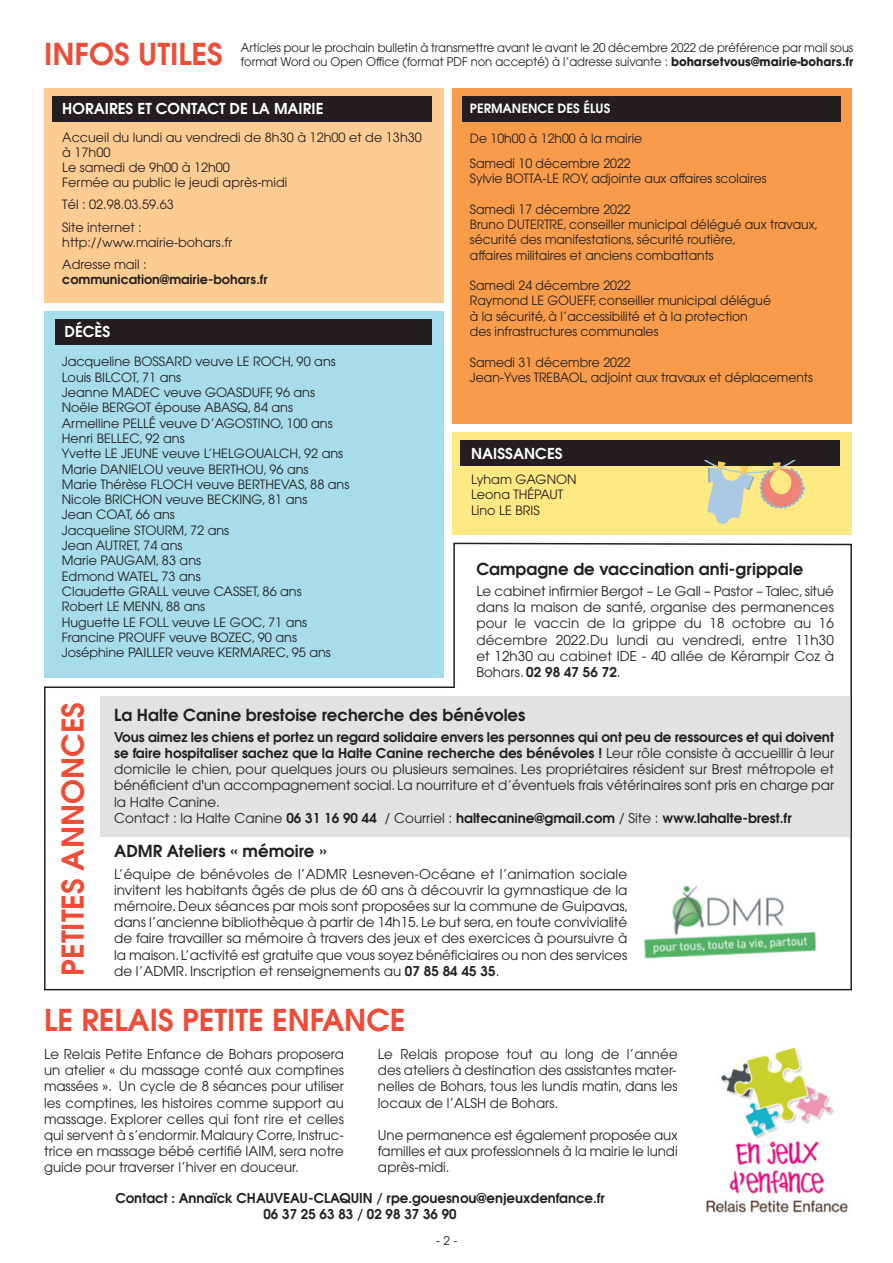
<style>
.page{position:relative;width:893px;height:1263px;background:#fff}
.page>*{position:absolute;margin:0;border:0;box-sizing:border-box;transform-origin:0 0}
.t1{font:600 30px "Avant Garde";color:#ef4b37}
.t2{font:600 16.5px "Avant Garde";color:#231f20}
.t3{font:600 15px "Avant Garde";color:#fff}
.t4{font:13.5px/16.2px "Avant Garde";color:#231f20;text-align:justify}
.t5{font:600 13.5px/16.2px "Avant Garde";color:#231f20;text-align:center}
.t6{font:12.75px/15.3px "Avant Garde";color:#231f20}
.t7{font:600 12.75px "Avant Garde";color:#231f20}
.t8{font:600 12.75px "Avant Garde";color:#fff}
.t9{font:12px/14.4px "Avant Garde";color:#231f20;scale:.96 1}
.t10{font:12px "Avant Garde";color:#231f20}
.s1{font-weight:700}
.s2{font-weight:600}
</style>
<div class="page">
<div style="left:44px;top:88px;width:400px;height:215px;background:#fdcc93"></div>
<div style="left:452px;top:88px;width:400px;height:336px;background:#f89c4c"></div>
<div style="left:53px;top:96px;width:379px;height:26px;background:#231f20"></div>
<div style="left:462px;top:96px;width:378px;height:26px;background:#231f20"></div>
<div style="left:44px;top:311px;width:400px;height:367px;background:#a7ddea"></div>
<div style="left:55px;top:319px;width:377px;height:26px;background:#231f20"></div>
<div style="left:452px;top:432px;width:400px;height:103px;background:#ffe982"></div>
<div style="left:461px;top:440px;width:379px;height:26px;background:#231f20"></div>
<svg style="left:704px;top:460px;width:101px;height:64px"></svg>
<svg style="left:44px;top:543px;width:808px;height:447px"></svg>
<img style="left:627px;top:870px;width:213px;height:110px">
<img style="left:706px;top:1047px;width:142px;height:166px">
<h1 class="t1" style="left:44px;top:37px;width:180px">INFOS UTILES</h1>
<p class="t9" style="left:241px;top:41px;width:639px">Articles pour le prochain bulletin à transmettre avant le avant le 20 décembre 2022 de préférence par mail sous format Word ou Open Office (format PDF non accepté) à l’adresse suivante : <span class="s1">boharsetvous@mairie-bohars.fr</span></p>
<p class="t3" style="left:62px;top:100px;width:263px">HORAIRES ET CONTACT DE LA MAIRIE</p>
<p class="t6" style="left:62px;top:131px;width:361px">Accueil du lundi au vendredi de 8h30 à 12h00 et de 13h30 à 17h00<br>Le samedi de 9h00 à 12h00<br>Fermée au public le jeudi après-midi</p>
<p class="t6" style="left:62px;top:195px;width:113px;line-height:22.5px">Tél : 02.98.03.59.63<br>Site internet :</p>
<p class="t6" style="left:62px;top:232px;width:172px;line-height:22.5px">http://www.mairie-bohars.fr<br>Adresse mail :</p>
<p class="t7" style="left:62px;top:273px;width:207px">communication@mairie-bohars.fr</p>
<p class="t8" style="left:470px;top:101px;width:142px">PERMANENCE DES ÉLUS</p>
<p class="t6" style="left:470px;top:128px;width:174px;line-height:24.3px">De 10h00 à 12h00 à la mairie<br>Samedi 10 décembre 2022</p>
<p class="t6" style="left:470px;top:172px;width:298px">Sylvie BOTTA-LE ROY, adjointe aux affaires scolaires</p>
<p class="t6" style="left:470px;top:202px;width:350px">Samedi 17 décembre 2022<br>Bruno DUTERTRE, conseiller municipal délégué aux travaux, sécurité des manifestations, sécurité routière,<br>affaires militaires et anciens combattants</p>
<p class="t6" style="left:470px;top:279px;width:303px">Samedi 24 décembre 2022<br>Raymond LE GOUEFF, conseiller municipal délégué à la sécurité, à l’accessibilité et à la protection des infrastructures communales</p>
<p class="t6" style="left:470px;top:355px;width:345px">Samedi 31 décembre 2022<br>Jean-Yves TREBAOL, adjoint aux travaux et déplacements</p>
<p class="t3" style="left:65px;top:323px;width:47px">DÉCÈS</p>
<p class="t6" style="left:62px;top:355px;width:289px">Jacqueline BOSSARD veuve LE ROCH, 90 ans<br>Louis BILCOT, 71 ans<br>Jeanne MADEC veuve GOASDUFF, 96 ans<br>Noële BERGOT épouse ABASQ, 84 ans<br>Armelline PELLÉ veuve D’AGOSTINO, 100 ans<br>Henri BELLEC, 92 ans<br>Yvette LE JEUNE veuve L’HELGOUALCH, 92 ans<br>Marie DANIELOU veuve BERTHOU, 96 ans<br>Marie Thérèse FLOCH veuve BERTHEVAS, 88 ans<br>Nicole BRICHON veuve BECKING, 81 ans<br>Jean COAT, 66 ans<br>Jacqueline STOURM, 72 ans<br>Jean AUTRET, 74 ans<br>Marie PAUGAM, 83 ans<br>Edmond WATEL, 73 ans<br>Claudette GRALL veuve CASSET, 86 ans<br>Robert LE MENN, 88 ans<br>Huguette LE FOLL veuve LE GOC, 71 ans<br>Francine PROUFF veuve BOZEC, 90 ans<br>Joséphine PAILLER veuve KERMAREC, 95 ans</p>
<p class="t3" style="left:471px;top:445px;width:93px">NAISSANCES</p>
<p class="t6" style="left:471px;top:473px;width:107px">Lyham GAGNON<br>Leona THÉPAUT<br>Lino LE BRIS</p>
<p class="t2" style="left:476px;top:559px;width:328px">Campagne de vaccination anti-grippale</p>
<p class="t4" style="left:476px;top:584px;width:359px">Le cabinet infirmier Bergot – Le Gall – Pastor – Talec,situé dans la maison de santé, organise des permanences pour le vaccin de la grippe du 18 octobre au 16 décembre 2022.Du lundi au vendredi, entre 11h30 et 12h30 au cabinet IDE - 40 allée de Kérampir Coz à Bohars. <span class="s2">02 98 47 56 72</span>.</p>
<h1 class="t1" style="left:56px;top:975px;width:275px;rotate:-90deg">PETITES ANNONCES</h1>
<p class="t2" style="left:114px;top:705px;width:413px">La Halte Canine brestoise recherche des bénévoles</p>
<p class="t4" style="left:114px;top:730px;width:721px;text-align:left"><span class="s2">Vous aimez les chiens et portez un regard solidaire envers les personnes qui ont peu de ressources et qui doivent se faire hospitaliser sachez que la Halte Canine recherche des bénévoles !</span> Leur rôle consiste à accueillir à leur domicile le chien, pour quelques jours ou plusieurs semaines. Les propriétaires résident sur Brest métropole et bénéficient d'un accompagnement social. La nourriture et d’éventuels frais vétérinaires sont pris en charge par la Halte Canine.<br>Contact : la Halte Canine <span class="s2">06 31 16 90 44</span> / Courriel : <span class="s2">haltecanine@gmail.com</span> / Site : <span class="s2">www.lahalte-brest.fr</span></p>
<p class="t2" style="left:114px;top:842px;width:214px">ADMR Ateliers « mémoire »</p>
<p class="t4" style="left:114px;top:867px;width:516px">L’équipe de bénévoles de l’ADMR Lesneven-Océane et l’animation sociale invitent les habitants âgés de plus de 60 ans à découvrir la gymnastique de la mémoire.Deux séances par mois sont proposées sur la commune de Guipavas, dans l’ancienne bibliothèque à partir de 14h15. Le but sera,en toute convivialité de faire travailler sa mémoire à travers des jeux et des exercices à poursuivre à la maison. L’activité est gratuite que vous soyez bénéficiaires ou non des services de l’ADMR. Inscription et renseignements au <span class="s2">07 85 84 45 35</span>.</p>
<h1 class="t1" style="left:44px;top:1003px;width:363px">LE RELAIS PETITE ENFANCE</h1>
<p class="t4" style="left:44px;top:1047px;width:301px">Le Relais Petite Enfance de Bohars proposera un atelier « du massage conté aux comptines massées ». Un cycle de 8 séances pour utiliser les comptines, les histoires comme support au massage. Explorer celles qui font rire et celles qui servent à s’endormir.Malaury Corre,Instruc&shy;trice en massage bébé certifié IAIM,sera notre guide pour traverser l’hiver en douceur.</p>
<p class="t4" style="left:378px;top:1047px;width:301px">Le Relais propose tout au long de l’année des ateliers à destination des assistantes mater&shy;nelles de Bohars, tous les lundis matin, dans les locaux de l’ALSH de Bohars.</p>
<p class="t4" style="left:378px;top:1128px;width:301px">Une permanence est également proposée aux familles et aux professionnels à la mairie le lundi après-midi.</p>
<p class="t5" style="left:115px;top:1190px;width:491px">Contact : Annaïck CHAUVEAU-CLAQUIN / rpe.gouesnou@enjeuxdenfance.fr<br>06 37 25 63 83 / 02 98 37 36 90</p>
<p class="t10" style="left:436px;top:1236px;width:23px">-2-</p>
</div>
